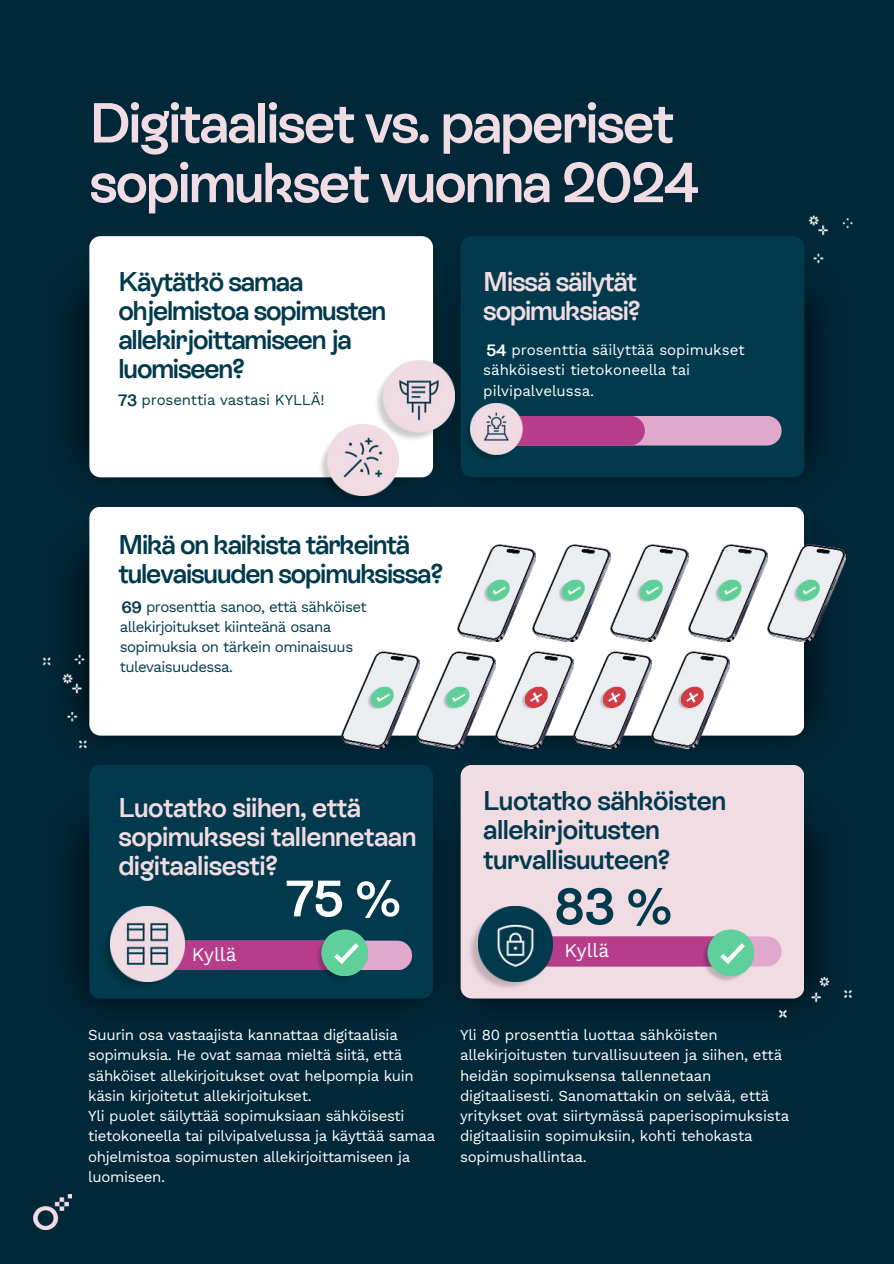
<style>
.page{position:relative;width:894px;height:1264px;background:#fff}
.page>*{position:absolute;margin:0;border:0;box-sizing:border-box;transform-origin:0 0}
.t1{font:600 56.25px/59.7px "ES Rebond Grotesque";letter-spacing:-.035em;color:#f2dce4}
.t2{font:600 51px "ES Rebond Grotesque";color:#fff}
.t3{font:600 51px "ES Rebond Grotesque";color:#013a4c}
.t4{font:600 27px/29.2px "ES Rebond Grotesque";letter-spacing:-.04em;color:#013a4c}
.t5{font:600 27px/29.2px "ES Rebond Grotesque";letter-spacing:-.02em;color:#f2dce4}
.t6{font:600 27px/29.2px "ES Rebond Grotesque";letter-spacing:-.02em;color:#013a4c}
.t7{font:600 27px/29.2px "ES Rebond Grotesque";letter-spacing:-.04em;color:#f2dce4}
.t8{font:19.05px "Work Sans";color:#fff}
.t9{font:600 16.35px "ES Rebond Grotesque";color:#013a4c}
.t10{font:600 16.35px "ES Rebond Grotesque";color:#fff}
.t11{font:15px/20.2px "Work Sans";letter-spacing:-.01em;color:#fff}
.t12{font:15px/20.2px "Work Sans";letter-spacing:-.04em;color:#013a4c}
.t13{font:15px "Work Sans";letter-spacing:-.01em;color:#013a4c}
.s1{color:#fff}
.s2{color:#013a4c}
</style>
<div class="page">
<div style="left:0;top:0;width:893px;height:1263px;background:#002839"></div>
<img style="left:69px;top:780px;width:364px;height:232px">
<img style="left:68px;top:285px;width:365px;height:488px">
<img style="left:433px;top:780px;width:391px;height:232px">
<img style="left:434px;top:286px;width:412px;height:487px">
<div style="left:89px;top:506px;width:715px;height:229px;background:#fff;border-radius:11px"></div>
<div style="left:89px;top:236px;width:344px;height:241px;background:#fff;border-radius:11px"></div>
<div style="left:89px;top:765px;width:343px;height:233px;background:#013a4c;border-radius:11px"></div>
<div style="left:460px;top:236px;width:344px;height:241px;background:#013a4c;border-radius:11px"></div>
<img style="left:766px;top:899px;width:86px;height:119px">
<div style="left:460px;top:765px;width:343px;height:233px;background:#f2dce4;border-radius:11px"></div>
<img style="left:34px;top:1194px;width:37px;height:35px">
<img style="left:457px;top:544px;width:75px;height:97px">
<img style="left:341px;top:651px;width:76px;height:97px">
<img style="left:532px;top:544px;width:313px;height:97px">
<img style="left:417px;top:651px;width:312px;height:97px">
<div style="left:115px;top:940px;width:297px;height:30px;background:#e0a8cc;border-radius:15px"></div>
<div style="left:115px;top:940px;width:252px;height:30px;background:#b73d8b;border-radius:15px"></div>
<img style="left:315px;top:940px;width:39px;height:39px">
<img style="left:321px;top:938px;width:45px;height:36px">
<div style="left:321px;top:929px;width:47px;height:47px;background:#5fd09a;border-radius:50%"></div>
<svg style="left:334px;top:943px;width:25px;height:21px"></svg>
<img style="left:106px;top:934px;width:52px;height:51px">
<img style="left:470px;top:927px;width:59px;height:61px">
<img style="left:468px;top:425px;width:2px;height:18px">
<img style="left:319px;top:448px;width:72px;height:56px">
<img style="left:377px;top:383px;width:6px;height:40px">
<img style="left:327px;top:425px;width:71px;height:71px">
<img style="left:383px;top:360px;width:71px;height:83px">
<img style="left:808px;top:215px;width:45px;height:49px">
<div style="left:484px;top:416px;width:297px;height:29px;background:#e0a8cc;border-radius:15px"></div>
<div style="left:484px;top:416px;width:160px;height:29px;background:#b73d8b;border-radius:15px"></div>
<div style="left:530px;top:936px;width:251px;height:30px;background:#e0a8cc;border-radius:15px"></div>
<div style="left:530px;top:936px;width:208px;height:30px;background:#b73d8b;border-radius:15px"></div>
<img style="left:701px;top:936px;width:41px;height:45px">
<img style="left:707px;top:933px;width:44px;height:41px">
<div style="left:707px;top:929px;width:47px;height:47px;background:#5fd09a;border-radius:50%"></div>
<svg style="left:720px;top:943px;width:25px;height:21px"></svg>
<img style="left:478px;top:906px;width:74px;height:75px">
<img style="left:111px;top:906px;width:74px;height:75px">
<img style="left:42px;top:601px;width:110px;height:153px">
<img style="left:470px;top:403px;width:52px;height:56px">
<h1 class="t1" style="left:89px;top:91px;width:611px">Digitaaliset vs. paperiset sopimukset vuonna 2024</h1>
<h3 class="t4" style="left:118px;top:265px;width:269px">Käytätkö samaa ohjelmistoa sopimusten allekirjoittamiseen ja luomiseen?</h3>
<p class="t13" style="left:120px;top:388px;width:206px"><span class="s1">73</span> prosenttia vastasi KYLLÄ!</p>
<p class="t9" style="left:118px;top:389px;width:21px">73</p>
<h3 class="t7" style="left:483px;top:265px;width:159px">Missä säilytät sopimuksiasi?</h3>
<p class="t10" style="left:486px;top:339px;width:21px">54</p>
<p class="t11" style="left:483px;top:339px;width:263px"><span class="s2">54</span> prosenttia säilyttää sopimukset sähköisesti tietokoneella tai pilvipalvelussa.</p>
<h3 class="t4" style="left:118px;top:528px;width:326px">Mikä on kaikista tärkeintä tulevaisuuden sopimuksissa?</h3>
<p class="t12" style="left:120px;top:595px;width:248px;text-indent:5px"><span class="s1">69</span> prosenttia sanoo, että sähköiset allekirjoitukset kiinteänä osana sopimuksia on tärkein ominaisuus tulevaisuudessa.</p>
<p class="t9" style="left:121px;top:596px;width:22px">69</p>
<h3 class="t6" style="left:483px;top:784px;width:244px">Luotatko sähköisten allekirjoitusten turvallisuuteen?</h3>
<h3 class="t5" style="left:118px;top:791px;width:299px">Luotatko siihen, että sopimuksesi tallennetaan digitaalisesti?</h3>
<h2 class="t2" style="left:285px;top:864px;width:118px">75 %</h2>
<h2 class="t3" style="left:554px;top:872px;width:120px">83 %</h2>
<p class="t8" style="left:192px;top:939px;width:46px">Kyllä</p>
<p class="t8" style="left:564px;top:935px;width:46px">Kyllä</p>
<p class="t11" style="left:88px;top:1024px;width:348px">Suurin osa vastaajista kannattaa digitaalisia sopimuksia. He ovat samaa mieltä siitä, että sähköiset allekirjoitukset ovat helpompia kuin käsin kirjoitetut allekirjoitukset.<br>Yli puolet säilyttää sopimuksiaan sähköisesti tietokoneella tai pilvipalvelussa ja käyttää samaa ohjelmistoa sopimusten allekirjoittamiseen ja luomiseen.</p>
<p class="t11" style="left:460px;top:1024px;width:330px">Yli 80 prosenttia luottaa sähköisten allekirjoitusten turvallisuuteen ja siihen, että heidän sopimuksensa tallennetaan digitaalisesti. Sanomattakin on selvää, että yritykset ovat siirtymässä paperisopimuksista digitaalisiin sopimuksiin, kohti tehokasta sopimushallintaa.</p>
</div>
